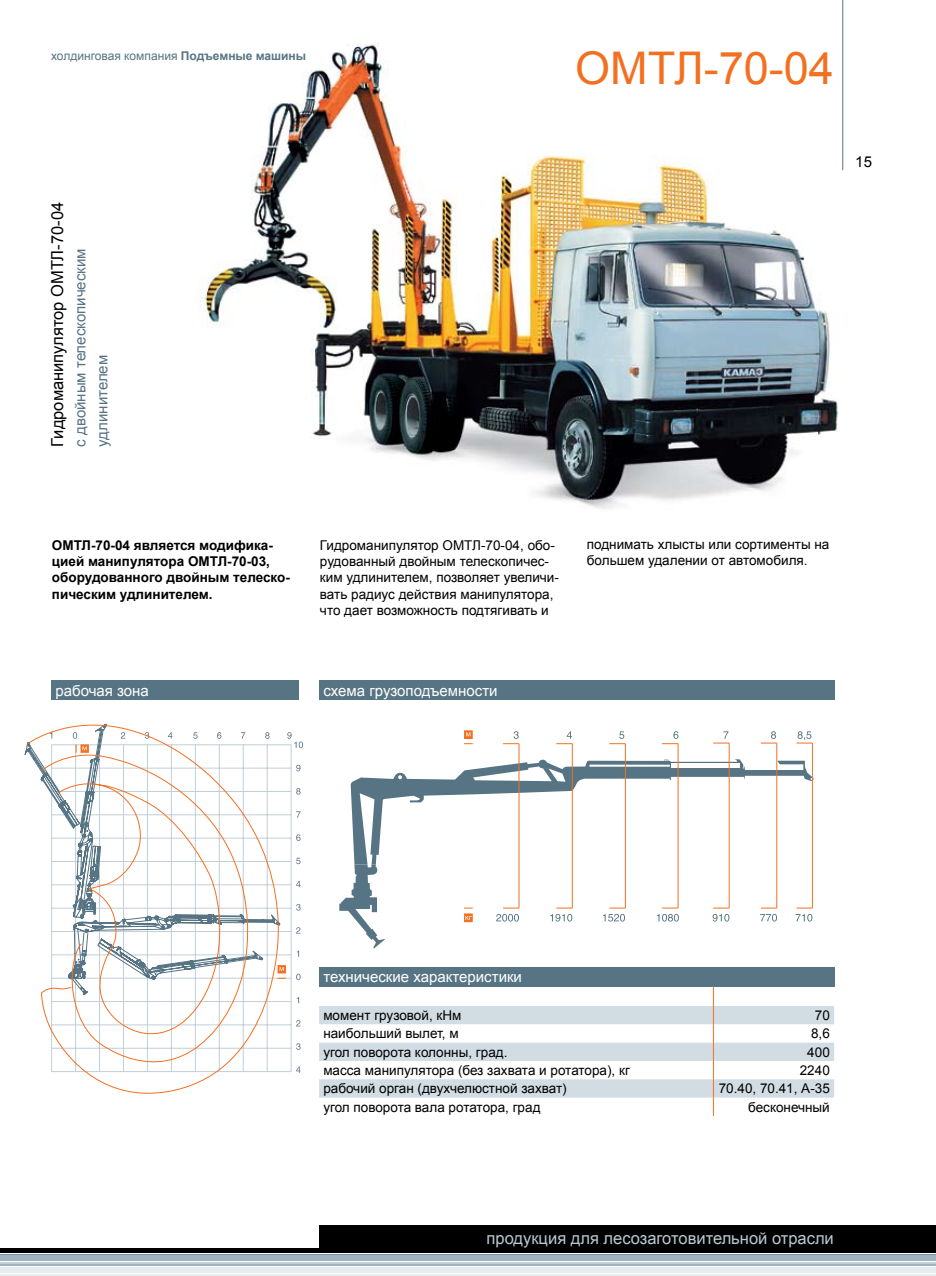
<style>
.page{position:relative;width:936px;height:1276px;background:#fff}
.page>*{position:absolute;margin:0;border:0;box-sizing:border-box;transform-origin:0 0}
.t1{font:45px "Arial";color:#f37021}
.t2{font:16.5px "Arial";color:#bacad3}
.t3{font:16.5px "Arial";color:#000}
.t4{font:15px "Arial";color:#fff}
.t5{font:15px/22.2px "Arial";color:#567483}
.t6{font:15px "Arial";color:#000}
.t7{font:13.5px/16.2px "Arial";color:#000}
.t8{font:700 13.5px/16.2px "Arial";color:#000}
.t9{font:12px "Arial";color:#567483}
.s1{font-weight:700}
</style>
<div class="page">
<img style="left:198px;top:34px;width:646px;height:475px">
<svg style="left:550px;top:914px;width:22px;height:7px"></svg>
<svg style="left:603px;top:914px;width:22px;height:7px"></svg>
<svg style="left:656px;top:914px;width:23px;height:7px"></svg>
<svg style="left:760px;top:914px;width:17px;height:7px"></svg>
<svg style="left:795px;top:914px;width:17px;height:7px"></svg>
<svg style="left:556px;top:731px;width:16px;height:13px"></svg>
<svg style="left:609px;top:731px;width:16px;height:13px"></svg>
<svg style="left:662px;top:731px;width:16px;height:13px"></svg>
<svg style="left:760px;top:731px;width:16px;height:12px"></svg>
<svg style="left:796px;top:731px;width:16px;height:12px"></svg>
<svg style="left:556px;top:907px;width:16px;height:1px"></svg>
<svg style="left:609px;top:907px;width:16px;height:1px"></svg>
<svg style="left:662px;top:907px;width:15px;height:1px"></svg>
<svg style="left:760px;top:907px;width:16px;height:1px"></svg>
<svg style="left:796px;top:907px;width:16px;height:1px"></svg>
<svg style="left:464px;top:730px;width:8px;height:14px"></svg>
<svg style="left:464px;top:907px;width:8px;height:15px"></svg>
<svg style="left:339px;top:864px;width:46px;height:84px"></svg>
<svg style="left:350px;top:759px;width:464px;height:105px"></svg>
<hr style="left:671px;top:764px;width:68px;height:4px;background:#fff">
<hr style="left:589px;top:764px;width:80px;height:2px;background:#fff">
<svg style="left:473px;top:766px;width:92px;height:15px"></svg>
<svg style="left:398px;top:775px;width:4px;height:4px"></svg>
<hr style="left:728px;top:743px;width:1px;height:165px;background:#f37021">
<svg style="left:712px;top:914px;width:17px;height:7px"></svg>
<svg style="left:713px;top:731px;width:16px;height:12px"></svg>
<svg style="left:713px;top:907px;width:16px;height:1px"></svg>
<hr style="left:518px;top:743px;width:1px;height:165px;background:#f37021">
<svg style="left:496px;top:914px;width:23px;height:7px"></svg>
<svg style="left:503px;top:731px;width:16px;height:13px"></svg>
<svg style="left:503px;top:907px;width:16px;height:1px"></svg>
<hr style="left:572px;top:743px;width:1px;height:165px;background:#f37021">
<hr style="left:625px;top:743px;width:1px;height:165px;background:#f37021">
<hr style="left:677px;top:743px;width:1px;height:165px;background:#f37021">
<hr style="left:776px;top:743px;width:1px;height:165px;background:#f37021">
<hr style="left:812px;top:743px;width:1px;height:165px;background:#f37021">
<hr style="left:291px;top:745px;width:1px;height:326px;background:#c0cfd7">
<hr style="left:52px;top:1071px;width:239px;height:1px;background:#c0cfd7">
<hr style="left:52px;top:1048px;width:239px;height:1px;background:#c0cfd7">
<hr style="left:52px;top:1024px;width:239px;height:1px;background:#c0cfd7">
<hr style="left:52px;top:1001px;width:239px;height:1px;background:#c0cfd7">
<hr style="left:52px;top:978px;width:239px;height:1px;background:#c0cfd7">
<hr style="left:52px;top:954px;width:239px;height:1px;background:#c0cfd7">
<hr style="left:52px;top:931px;width:239px;height:1px;background:#c0cfd7">
<hr style="left:52px;top:908px;width:239px;height:1px;background:#c0cfd7">
<hr style="left:52px;top:884px;width:239px;height:1px;background:#c0cfd7">
<hr style="left:52px;top:861px;width:239px;height:1px;background:#c0cfd7">
<hr style="left:52px;top:838px;width:239px;height:1px;background:#c0cfd7">
<hr style="left:52px;top:814px;width:239px;height:1px;background:#c0cfd7">
<hr style="left:52px;top:791px;width:239px;height:1px;background:#c0cfd7">
<hr style="left:52px;top:768px;width:239px;height:1px;background:#c0cfd7">
<hr style="left:52px;top:744px;width:239px;height:1px;background:#c0cfd7">
<svg style="left:287px;top:732px;width:16px;height:16px"></svg>
<svg style="left:296px;top:765px;width:4px;height:6px"></svg>
<svg style="left:296px;top:788px;width:4px;height:6px"></svg>
<svg style="left:296px;top:811px;width:4px;height:6px"></svg>
<svg style="left:296px;top:834px;width:4px;height:7px"></svg>
<svg style="left:296px;top:857px;width:4px;height:7px"></svg>
<svg style="left:296px;top:881px;width:4px;height:6px"></svg>
<svg style="left:296px;top:904px;width:4px;height:6px"></svg>
<svg style="left:296px;top:927px;width:4px;height:6px"></svg>
<svg style="left:296px;top:973px;width:4px;height:7px"></svg>
<svg style="left:296px;top:1020px;width:4px;height:6px"></svg>
<svg style="left:296px;top:1043px;width:4px;height:6px"></svg>
<svg style="left:296px;top:1066px;width:4px;height:7px"></svg>
<svg style="left:280px;top:965px;width:6px;height:14px"></svg>
<svg style="left:26px;top:723px;width:253px;height:371px"></svg>
<div style="left:319px;top:680px;width:515px;height:20px;background:#567483"></div>
<div style="left:51px;top:680px;width:247px;height:20px;background:#567483"></div>
<div style="left:319px;top:967px;width:515px;height:19px;background:#567483"></div>
<svg style="left:319px;top:986px;width:515px;height:130px"></svg>
<div style="left:319px;top:1225px;width:616px;height:25px;background:#000"></div>
<hr style="left:0;top:1248px;width:935px;height:4px;background:#000">
<hr style="left:0;top:1253px;width:935px;height:2px;background:#7892a0">
<div style="left:0;top:1255px;width:935px;height:5px;background:#9eb3be"></div>
<hr style="left:0;top:1262px;width:935px;height:2px;background:#c0cfd7">
<hr style="left:0;top:1264px;width:935px;height:1px;background:#9eb3be">
<div style="left:0;top:1267px;width:935px;height:6px;background:#e5ecf0"></div>
<hr style="left:0;top:1275px;width:935px;height:1px;background:#e5ecf0">
<hr style="left:842px;top:0;width:1px;height:170px;background:#567483">
<p class="t9" style="left:51px;top:48px;width:256px">холдинговая компания <span class="s1">Подъемные машины</span></p>
<p class="t3" style="left:46px;top:446px;width:246px;rotate:-90deg">Гидроманипулятор ОМТЛ-70-04</p>
<p class="t5" style="left:69px;top:446px;width:200px;rotate:-90deg">с двойным телескопическим удлинителем</p>
<h1 class="t1" style="left:575px;top:39px;width:260px">ОМТЛ-70-04</h1>
<p class="t6" style="left:855px;top:151px;width:18px">15</p>
<p class="t8" style="left:52px;top:537px;width:239px">ОМТЛ-70-04 является модифика&shy;цией манипулятора ОМТЛ-70-03, оборудованного двойным телеско&shy;пическим удлинителем.</p>
<p class="t7" style="left:320px;top:537px;width:240px">Гидроманипулятор ОМТЛ-70-04, обо&shy;рудованный двойным телескопичес&shy;ким удлинителем, позволяет увеличи&shy;вать радиус действия манипулятора, что дает возможность подтягивать и</p>
<p class="t4" style="left:55px;top:680px;width:95px">рабочая зона</p>
<p class="t4" style="left:323px;top:680px;width:176px">схема грузоподъемности</p>
<p class="t7" style="left:587px;top:536px;width:244px">поднимать хлысты или сортименты на большем удалении от автомобиля.</p>
<p class="t4" style="left:323px;top:967px;width:200px">технические характеристики</p>
<p class="t7" style="left:323px;top:1007px;width:140px">момент грузовой, кНм</p>
<p class="t7" style="left:814px;top:1007px;width:17px">70</p>
<p class="t7" style="left:323px;top:1025px;width:137px">наибольший вылет, м</p>
<p class="t7" style="left:811px;top:1025px;width:20px">8,6</p>
<p class="t7" style="left:323px;top:1044px;width:186px">угол поворота колонны, град.</p>
<p class="t7" style="left:807px;top:1044px;width:24px">400</p>
<p class="t7" style="left:323px;top:1062px;width:308px">масса манипулятора (без захвата и ротатора), кг</p>
<p class="t7" style="left:799px;top:1062px;width:32px">2240</p>
<p class="t7" style="left:323px;top:1080px;width:245px">рабочий орган (двухчелюстной захват)</p>
<p class="t7" style="left:718px;top:1080px;width:113px">70.40, 70.41, А-35</p>
<p class="t7" style="left:323px;top:1099px;width:219px">угол поворота вала ротатора, град</p>
<p class="t7" style="left:748px;top:1099px;width:83px">бесконечный</p>
<p class="t2" style="left:486px;top:1227px;width:349px">продукция для лесозаготовительной отрасли</p>
</div>
